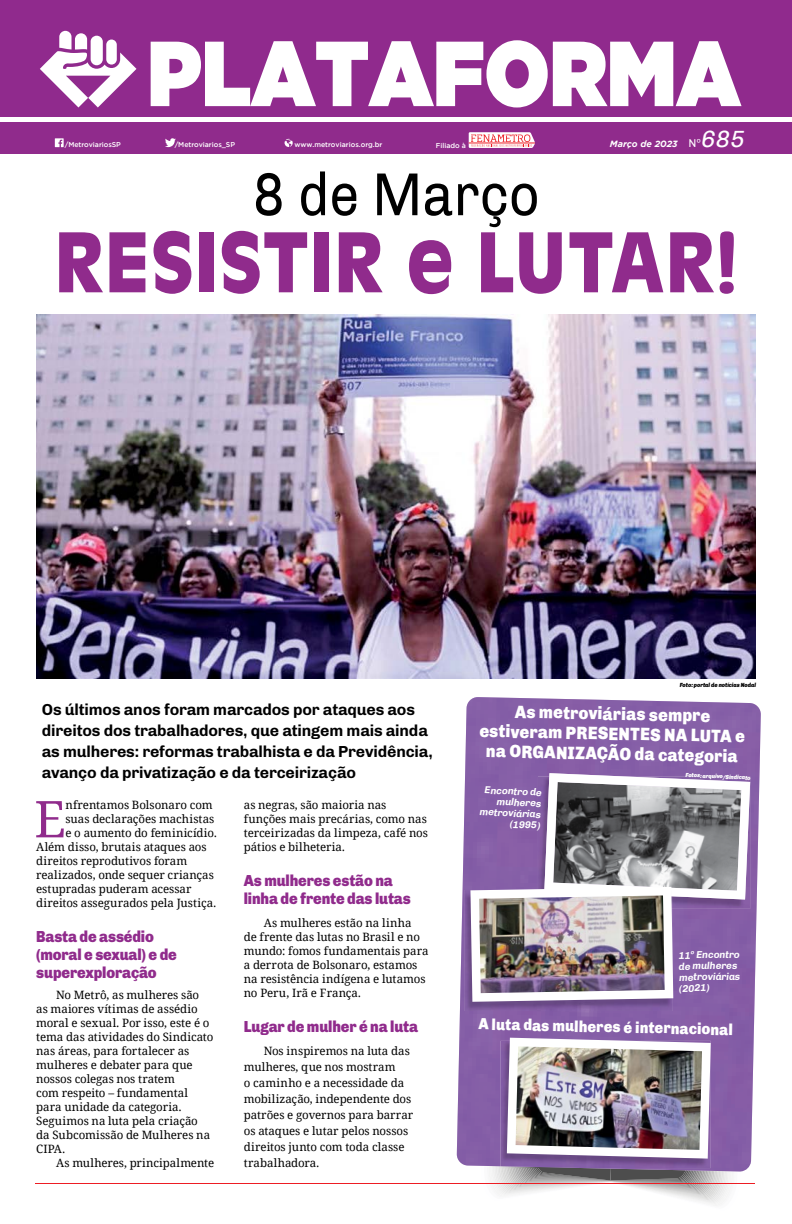
<style>
.page{position:relative;width:792px;height:1224px;background:#fff}
.page>*{position:absolute;margin:0;border:0;box-sizing:border-box;transform-origin:0 0}
.t1{font:700 90px "Antigoni Bd";letter-spacing:.025em;color:#902b8c;scale:.88 1}
.t2{font:60.8px "Chivo";color:#000;scale:.88 1}
.t3{font:50.7px "Droid Serif";color:#902b8c}
.t4{font:900 18px/20px "Chivo";color:#fff;text-align:center;scale:.9 1}
.t5{font:700 16px/21px "Chivo";letter-spacing:-.01em;color:#000}
.t6{font:900 16px/18px "Chivo";letter-spacing:-.01em;color:#902b8c;scale:.9 1}
.t7{font:900 16px "Chivo";color:#fff;scale:.9 1}
.t8{font:11.5px/14px "Droid Serif";letter-spacing:-.005em;color:#000}
.t9{font:italic 700 10px/11px "Chivo";color:#fff}
.t10{font:italic 700 9px "Gotham";color:#fff}
.t11{font:500 7px "Gotham";letter-spacing:-.005em;color:#fff}
.t12{font:italic 900 6px "Chivo";letter-spacing:-.01em;color:#000;scale:.9 1}
.t13{font:italic 900 6px "Chivo";color:#fff;scale:.9 1}
.s1{font-family:"Chivo";font-weight:400;font-style:normal;font-size:11.6px}
.s2{font-family:"Chivo";font-weight:400;font-size:24px}
</style>
<div class="page">
<div style="left:0;top:0;width:792px;height:117px;background:#902a8d"></div>
<div style="left:0;top:122px;width:792px;height:32px;background:#902b8c"></div>
<svg style="left:151px;top:40px;width:591px;height:68px"></svg>
<svg style="left:55px;top:138px;width:9px;height:9px"></svg>
<svg style="left:469px;top:132px;width:66px;height:16px"></svg>
<hr style="left:469px;top:143px;width:66px;height:1px;background:#ed1d24">
<svg style="left:285px;top:139px;width:8px;height:8px"></svg>
<svg style="left:165px;top:138px;width:11px;height:9px"></svg>
<svg style="left:40px;top:31px;width:97px;height:77px"></svg>
<img style="left:457px;top:697px;width:304px;height:472px">
<hr style="left:35px;top:1183px;width:720px;height:1px;background:#ed1d24">
<img style="left:36px;top:314px;width:720px;height:364px">
<img style="left:475px;top:1038px;width:272px;height:167px">
<img style="left:464px;top:890px;width:209px;height:121px">
<img style="left:470px;top:773px;width:280px;height:229px">
<p class="t11" style="left:65px;top:141px;width:58px">/MetroviariosSP</p>
<p class="t11" style="left:175px;top:141px;width:62px">/Metroviarios_SP</p>
<p class="t11" style="left:294px;top:141px;width:89px">www.metroviarios.org.br</p>
<p class="t11" style="left:436px;top:141px;width:31px">Filiado à</p>
<p class="t10" style="left:610px;top:139px;width:141px">Março de 2023 <span class="s1">Nº</span><span class="s2">685</span></p>
<h2 class="t2" style="left:252px;top:159px;width:328px">8 de Março</h2>
<h1 class="t1" style="left:55px;top:202px;width:776px">RESISTIR e LUTAR!</h1>
<h3 class="t5" style="left:42px;top:699px;width:392px">Os últimos anos foram marcados por ataques aos direitos dos trabalhadores, que atingem mais ainda as mulheres: reformas trabalhista e da Previdência, avanço da privatização e da terceirização</h3>
<h3 class="t3" style="left:34px;top:784px;width:33px">E</h3>
<p class="t8" style="left:65px;top:798px;width:149px">nfrentamos Bolsonaro com</p>
<p class="t8" style="left:65px;top:812px;width:150px">suas declarações machistas</p>
<p class="t8" style="left:65px;top:826px;width:153px">e o aumento do feminicídio.</p>
<p class="t8" style="left:36px;top:840px;width:172px">Além disso, brutais ataques aos</p>
<p class="t8" style="left:36px;top:854px;width:153px">direitos reprodutivos foram</p>
<p class="t8" style="left:36px;top:868px;width:179px">realizados, onde sequer crianças</p>
<p class="t8" style="left:36px;top:882px;width:157px">estupradas puderam acessar</p>
<p class="t8" style="left:36px;top:896px;width:182px">direitos assegurados pela Justiça.</p>
<h3 class="t6" style="left:36px;top:928px;width:158px">Basta de assédio (moral e sexual) e de superexploração</h3>
<p class="t8" style="left:36px;top:988px;width:179px;text-indent:20px">No Metrô, as mulheres são as maiores vítimas de assédio moral e sexual. Por isso, este é o tema das atividades do Sindicato nas áreas, para fortalecer as mulheres e debater para que nossos colegas nos tratem<br>com respeito – fundamental para unidade da categoria.<br>Seguimos na luta pela criação da Subcomissão de Mulheres na<br>CIPA.</p>
<p class="t8" style="left:56px;top:1156px;width:160px">As mulheres, principalmente</p>
<p class="t8" style="left:244px;top:798px;width:186px">as negras, são maioria nas funções mais precárias, como nas terceirizadas da limpeza, café nos pátios e bilheteria.</p>
<h3 class="t6" style="left:244px;top:872px;width:187px">As mulheres estão na linha de frente das lutas</h3>
<p class="t8" style="left:244px;top:915px;width:186px;text-indent:20px">As mulheres estão na linha<br>de frente das lutas no Brasil e no mundo: fomos fundamentais para a derrota de Bolsonaro, estamos na resistência indígena e lutamos no Peru, Irã e França.</p>
<h3 class="t6" style="left:244px;top:1017px;width:195px">Lugar de mulher é na luta</h3>
<p class="t8" style="left:244px;top:1043px;width:171px;line-height:16px;text-indent:20px">Nos inspiremos na luta das mulheres, que nos mostram<br>o caminho e a necessidade da mobilização, independente dos patrões e governos para barrar os ataques e lutar pelos nossos direitos junto com toda classe trabalhadora.</p>
<p class="t12" style="left:680px;top:681px;width:86px">Foto: portal de notícias Nodal</p>
<h3 class="t4" style="left:480px;top:701px;width:297px;rotate:1deg">As metroviárias sempre estiveram PRESENTES NA LUTA e na ORGANIZAÇÃO da categoria</h3>
<p class="t9" style="left:481px;top:784px;width:63px;text-align:right;rotate:3deg">Encontro de mulheres metroviárias (1995)</p>
<p class="t13" style="left:686px;top:772px;width:74px;rotate:2deg">Fotos: arquivo/Sindicato</p>
<p class="t9" style="left:679px;top:950px;width:63px;rotate:-1deg">11º Encontro de mulheres metroviárias (2021)</p>
<h3 class="t7" style="left:479px;top:1015px;width:284px;rotate:1deg">A luta das mulheres é internacional</h3>
</div>
